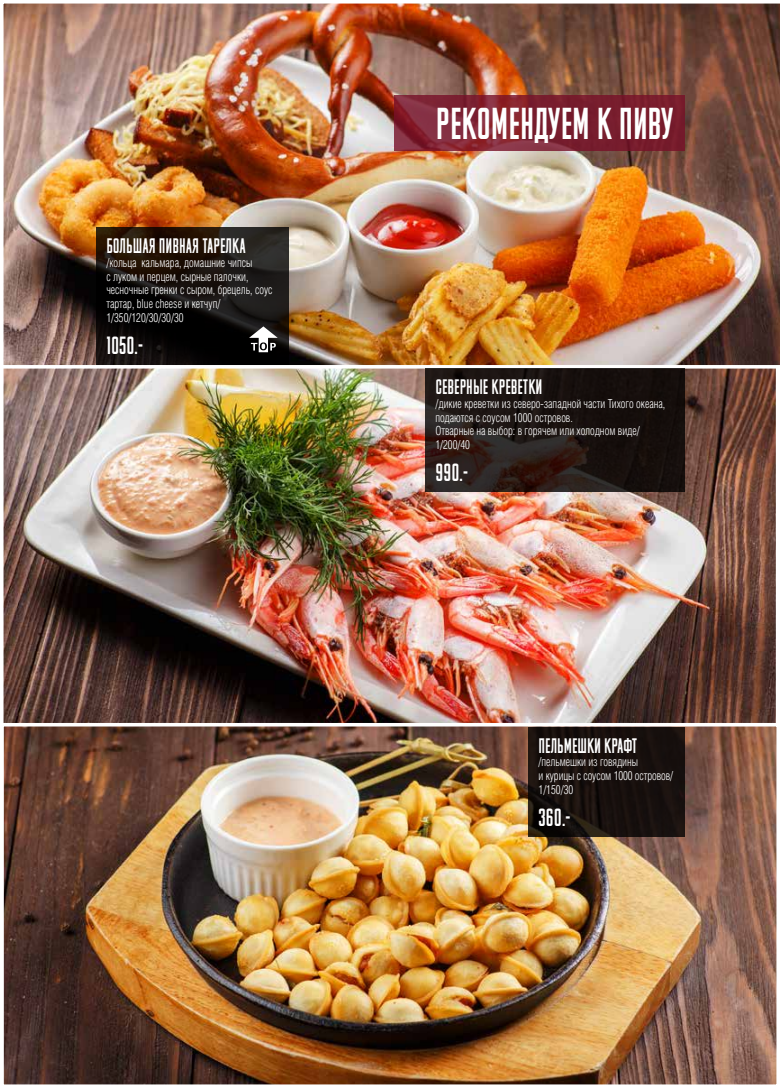
<style>
.page{position:relative;width:780px;height:1088px;background:#fff}
.page>*{position:absolute;margin:0;border:0;box-sizing:border-box;transform-origin:0 0}
.t1{font:42.5px "M Fred";color:#fff;scale:.9 1}
.t2{font:23.75px "M Fred";color:#fff;scale:.9 1}
.t3{font:20px "M Fred";color:#fff;scale:.9 1}
.t4{font:12.5px/13.8px "Helios Cond Light C";color:#fff;scale:.9 1}
</style>
<div class="page">
<img style="left:5px;top:369px;width:770px;height:714px">
<img style="left:3px;top:3px;width:777px;height:366px">
<svg style="left:394px;top:96px;width:290px;height:55px;background:#7d2232"></svg>
<svg style="left:424px;top:369px;width:260px;height:123px;background:#201613"></svg>
<svg style="left:96px;top:227px;width:192px;height:138px;background:#15100c"></svg>
<svg style="left:249px;top:326px;width:29px;height:26px"></svg>
<div style="left:0;top:723px;width:780px;height:365px;border:4px solid #fff"></div>
<svg style="left:528px;top:727px;width:156px;height:109px;background:#17100d"></svg>
<h3 class="t3" style="left:106px;top:236px;width:156px">БОЛЬШАЯ ПИВНАЯ ТАРЕЛКА</h3>
<p class="t4" style="left:106px;top:256px;width:186px">/кольца кальмара, домашние чипсы<br>с луком и перцем, сырные палочки, чесночные гренки с сыром, брецель, соус тартар, blue cheese и кетчуп/<br>1/350/120/30/30/30</p>
<h2 class="t2" style="left:106px;top:334px;width:43px">1050.-</h2>
<h1 class="t1" style="left:436px;top:103px;width:265px">РЕКОМЕНДУЕМ К ПИВУ</h1>
<h3 class="t3" style="left:435px;top:377px;width:120px">СЕВЕРНЫЕ КРЕВЕТКИ</h3>
<p class="t4" style="left:435px;top:397px;width:257px">/дикие креветки из северо-западной части Тихого океана, подаются с соусом 1000 островов.<br>Отварные на выбор: в горячем или холодном виде/ 1/200/40</p>
<h2 class="t2" style="left:435px;top:461px;width:38px">990.-</h2>
<h3 class="t3" style="left:538px;top:735px;width:111px">ПЕЛЬМЕШКИ КРАФТ</h3>
<p class="t4" style="left:538px;top:755px;width:151px">/пельмешки из говядины<br>и курицы с соусом 1000 островов/<br>1/150/30</p>
<h2 class="t2" style="left:538px;top:805px;width:37px">360.-</h2>
</div>
